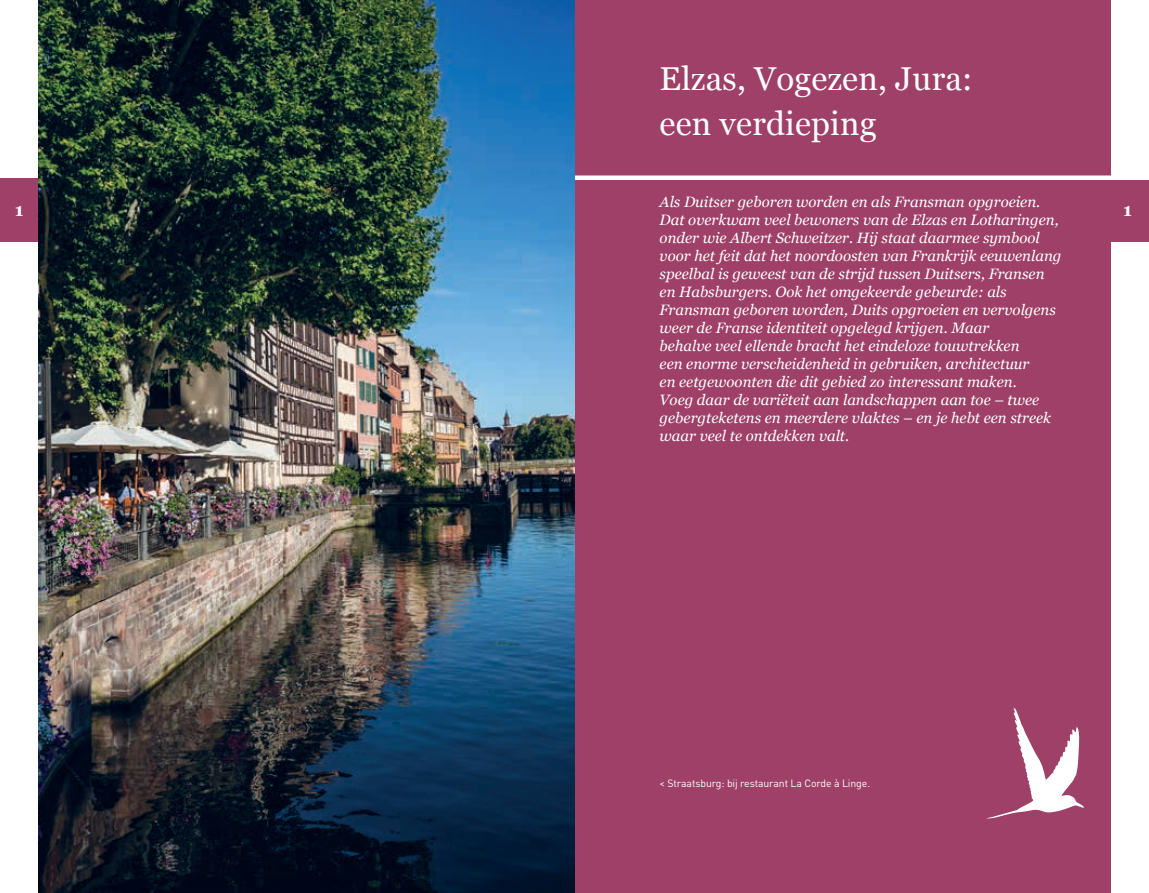
<style>
.page{position:relative;width:1149px;height:893px;background:#fff}
.page>*{position:absolute;margin:0;border:0;box-sizing:border-box;transform-origin:0 0}
.t1{font:33px/45px "Georgia";letter-spacing:.005em;color:#fff}
.t2{font:700 18px "Georgia";color:#fff}
.t3{font:italic 15px/18px "Georgia";color:#fff}
.t4{font:10.5px "DIN Pro";letter-spacing:-.01em;color:#fff}
</style>
<div class="page">
<div style="left:574px;top:0;width:536px;height:893px;background:#9e4067"></div>
<div style="left:1110px;top:179px;width:38px;height:63px;background:#9e4067"></div>
<div style="left:574px;top:175px;width:574px;height:5px;background:#fff"></div>
<div style="left:0;top:179px;width:38px;height:63px;background:#9e4067"></div>
<svg style="left:988px;top:707px;width:95px;height:111px"></svg>
<img style="left:38px;top:0;width:536px;height:893px">
<h1 class="t1" style="left:659px;top:57px;width:314px">Elzas, Vogezen, Jura: een verdieping</h1>
<p class="t3" style="left:659px;top:193px;width:403px">Als Duitser geboren worden en als Fransman opgroeien.<br>Dat overkwam veel bewoners van de Elzas en Lotharingen, onder wie Albert Schweitzer. Hij staat daarmee symbool voor het feit dat het noordoosten van Frankrijk eeuwenlang speelbal is geweest van de strijd tussen Duitsers, Fransen en Habsburgers. Ook het omgekeerde gebeurde: als Fransman geboren worden, Duits opgroeien en vervolgens weer de Franse identiteit opgelegd krijgen. Maar<br>behalve veel ellende bracht het eindeloze touwtrekken<br>een enorme verscheidenheid in gebruiken, architectuur<br>en eetgewoonten die dit gebied zo interessant maken.<br>Voeg daar de variëteit aan landschappen aan toe – twee gebergteketens en meerdere vlaktes – en je hebt een streek waar veel te ontdekken valt.</p>
<p class="t2" style="left:15px;top:198px;width:10px">1</p>
<p class="t2" style="left:1122px;top:198px;width:10px">1</p>
<p class="t4" style="left:659px;top:775px;width:212px">&lt; Straatsburg: bij restaurant La Corde à Linge.</p>
</div>
